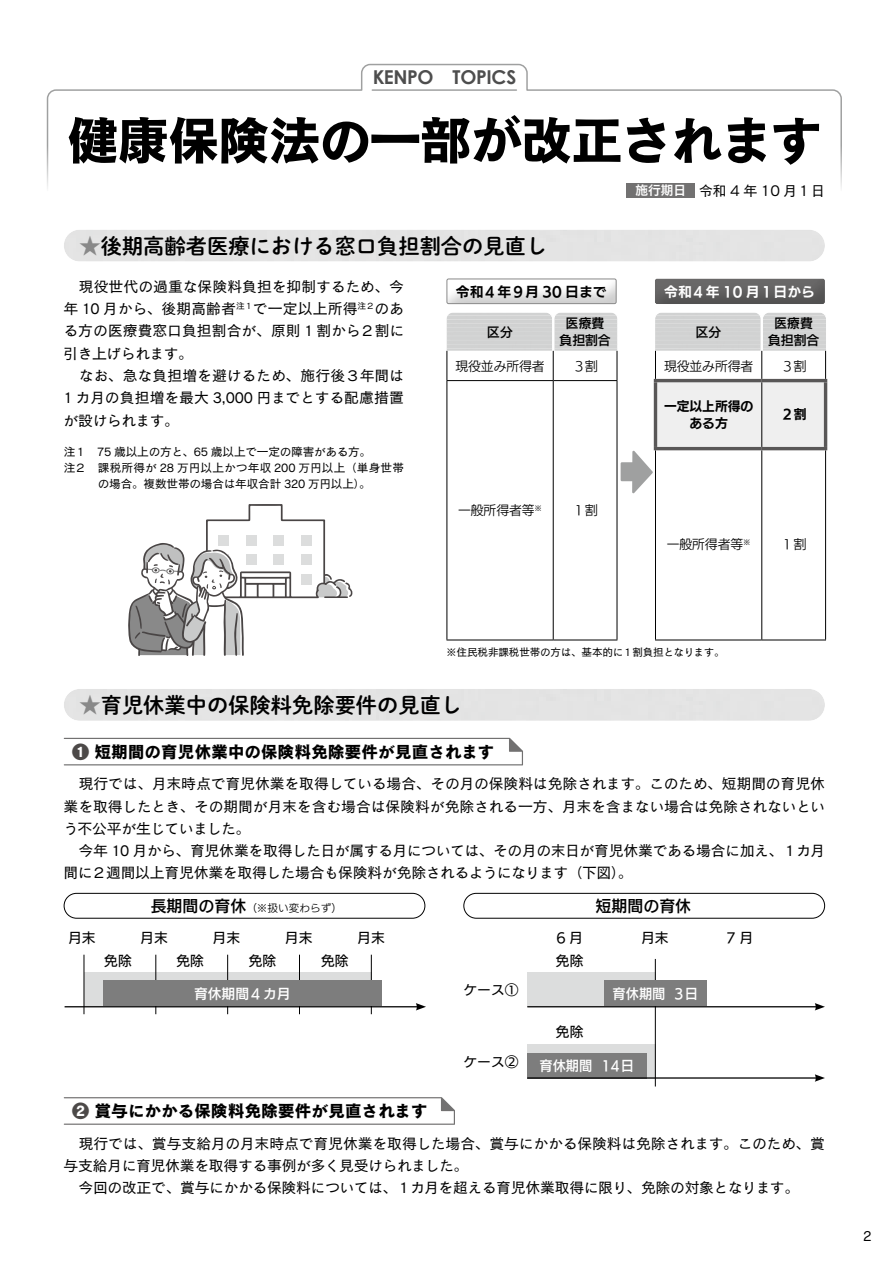
<style>
.page{position:relative;width:893px;height:1263px;background:#fff}
.page>*{position:absolute;margin:0;border:0;box-sizing:border-box;transform-origin:0 0}
.t1{font:51px "New Cezanne Pro N B";letter-spacing:-.01em;color:#000}
.t2{font:21.3px "DNP Shuei M Go Std B";color:#000}
.t3{font:700 19.2px "Century Gothic";letter-spacing:-.02em;color:#000}
.t4{font:16.95px "Cezanne Pro N B";letter-spacing:-.02em;color:#000}
.t5{font:15.9px "UD Kakugo Small Pr 6 N DB";color:#000}
.t6{font:14.85px/22.4px "Cezanne Pro N M";letter-spacing:-.02em;color:#000}
.t7{font:14.85px "Cezanne Pro N M";letter-spacing:.005em;color:#000}
.t8{font:13.8px/22.4px "UD Kakugo Small Pr 6 N M";color:#000}
.t9{font:13.8px "UD Kakugo Small Pr 6 N DB";color:#fff;scale:.96 1}
.t10{font:13.8px "UD Kakugo Small Pr 6 N B";color:#fff}
.t11{font:13.8px "UD Kakugo Small Pr 6 N B";color:#000}
.t12{font:13.8px "New Cezanne Pro N M";color:#000}
.t13{font:13.8px "UD Kakugo Small Pr 6 N DB";color:#fff}
.t14{font:13.8px "Cezanne Pro N M";color:#000}
.t15{font:12.75px "UD Kakugo Large Pr 6 N R";color:#000}
.t16{font:12.75px "UD Kakugo Large Pr 6 N DB";color:#000}
.t17{font:12.75px "UD Kakugo Large Pr 6 N B";color:#000}
.t18{font:12.75px "New Cezanne Pro N DB";color:#fff}
.t19{font:11.7px "Cezanne Pro N M";letter-spacing:-.015em;color:#000}
.t20{font:11.7px "Cezanne Pro N M";letter-spacing:.015em;color:#000}
.t21{font:10.65px "Cezanne Pro N M";letter-spacing:-.02em;color:#000}
.t22{font:10.65px "UD Kakugo Small Pr 6 N R";color:#000}
.t23{font:8.7px "Cezanne Pro N M";color:#000}
.t24{font:7.5px "UD Kakugo Large Pr 6 N R";color:#000}
.s1{color:#898989}
.s2{color:#4c4948}
</style>
<div class="page">
<svg style="left:128px;top:504px;width:225px;height:152px"></svg>
<svg style="left:46px;top:63px;width:796px;height:129px"></svg>
<div style="left:627px;top:183px;width:68px;height:15px;background:#727171"></div>
<div style="left:63px;top:687px;width:762px;height:35px;background:#e4e4e4"></div>
<div style="left:63px;top:228px;width:762px;height:35px;background:#fff;opacity:.7"></div>
<div style="left:64px;top:893px;width:361px;height:25px;border:1px solid #000;border-radius:12px"></div>
<div style="left:463px;top:893px;width:362px;height:25px;border:1px solid #000;border-radius:12px"></div>
<div style="left:84px;top:972px;width:288px;height:34px;background:#dcdddd"></div>
<hr style="left:84px;top:955px;width:1px;height:59px;background:#000">
<hr style="left:155px;top:955px;width:1px;height:59px;background:#000">
<hr style="left:227px;top:955px;width:1px;height:59px;background:#000">
<hr style="left:299px;top:955px;width:1px;height:59px;background:#000">
<hr style="left:371px;top:955px;width:1px;height:59px;background:#000">
<div style="left:103px;top:980px;width:279px;height:26px;background:#7d7d7d"></div>
<hr style="left:65px;top:1006px;width:353px;height:1px;background:#000">
<svg style="left:416px;top:1003px;width:10px;height:7px"></svg>
<div style="left:527px;top:972px;width:128px;height:34px;background:#dcdddd"></div>
<div style="left:527px;top:1044px;width:128px;height:35px;background:#dcdddd"></div>
<hr style="left:655px;top:959px;width:1px;height:127px;background:#000">
<div style="left:604px;top:980px;width:102px;height:26px;background:#7d7d7d"></div>
<div style="left:527px;top:1053px;width:119px;height:25px;background:#7d7d7d"></div>
<hr style="left:527px;top:1006px;width:290px;height:1px;background:#000">
<svg style="left:815px;top:1003px;width:10px;height:7px"></svg>
<hr style="left:527px;top:1077px;width:290px;height:2px;background:#000">
<svg style="left:815px;top:1074px;width:10px;height:8px"></svg>
<div style="left:446px;top:277px;width:181px;height:29px;background:#000;opacity:.2"></div>
<div style="left:446px;top:279px;width:171px;height:25px;border:1px solid #898989;border-radius:2px"></div>
<div style="left:654px;top:277px;width:182px;height:29px;background:#000;opacity:.2"></div>
<hr style="left:446px;top:381px;width:1px;height:258px;background:#000">
<hr style="left:553px;top:381px;width:1px;height:258px;background:#000">
<hr style="left:617px;top:381px;width:1px;height:258px;background:#000">
<hr style="left:446px;top:639px;width:107px;height:1px;background:#000">
<hr style="left:553px;top:639px;width:64px;height:1px;background:#000">
<hr style="left:655px;top:450px;width:1px;height:189px;background:#000">
<hr style="left:761px;top:450px;width:1px;height:189px;background:#000">
<hr style="left:825px;top:450px;width:1px;height:189px;background:#000">
<hr style="left:655px;top:639px;width:107px;height:1px;background:#000">
<hr style="left:762px;top:639px;width:64px;height:1px;background:#000">
<hr style="left:762px;top:379px;width:65px;height:3px;background:#595757">
<hr style="left:824px;top:382px;width:3px;height:65px;background:#595757">
<hr style="left:762px;top:447px;width:65px;height:3px;background:#595757">
<svg style="left:446px;top:313px;width:380px;height:181px"></svg>
<svg style="left:64px;top:738px;width:459px;height:27px"></svg>
<svg style="left:64px;top:1097px;width:391px;height:28px"></svg>
<p class="t3" style="left:372px;top:63px;width:63px">KENPO</p>
<h1 class="t1" style="left:67px;top:96px;width:756px">健康保険法の一部が改正されます</h1>
<p class="t12" style="left:699px;top:178px;width:127px">令和4 年 10 月１日</p>
<p class="t3" style="left:453px;top:63px;width:65px">TOPICS</p>
<p class="t18" style="left:635px;top:179px;width:53px">施行期日</p>
<h2 class="t2" style="left:80px;top:230px;width:469px"><span class="s1">★</span>後期高齢者医療における窓口負担割合の見直し</h2>
<p class="t6" style="left:64px;top:275px;width:342px;text-align:right">　現役世代の過重な保険料負担を抑制するため、今のあ</p>
<p class="t11" style="left:456px;top:284px;width:152px">令和４年９月 30 日まで</p>
<p class="t16" style="left:566px;top:316px;width:40px">医療費</p>
<p class="t16" style="left:487px;top:325px;width:27px">区分</p>
<p class="t16" style="left:560px;top:333px;width:53px">負担割合</p>
<p class="t15" style="left:572px;top:359px;width:27px">３割</p>
<p class="t7" style="left:253px;top:299px;width:115px">で一定以上所得<sup>注</sup></p>
<p class="t6" style="left:63px;top:297px;width:342px">年 10 月から、後期高齢者<sup>注<br></sup>る方の医療費窓口負担割合が、原則 1 割から２割に引き上げられます。<br>　なお、急な負担増を避けるため、施行後３年間は<br>1 カ月の負担増を最大 3,000 円までとする配慮措置が設けられます。</p>
<p class="t19" style="left:64px;top:444px;width:309px">注１　75 歳以上の方と、65 歳以上で一定の障害がある方。</p>
<p class="t20" style="left:64px;top:460px;width:342px">注２　課税所得が 28 万円以上かつ年収 200 万円以上（単身世帯</p>
<p class="t19" style="left:98px;top:476px;width:275px">の場合。複数世帯の場合は年収合計 320 万円以上。(</p>
<p class="t23" style="left:366px;top:301px;width:10px">２</p>
<p class="t23" style="left:245px;top:301px;width:10px">１</p>
<p class="t15" style="left:455px;top:359px;width:91px">現役並み所得者</p>
<p class="t15" style="left:458px;top:503px;width:78px">一般所得者等</p>
<p class="t24" style="left:535px;top:504px;width:9px">※</p>
<p class="t15" style="left:572px;top:503px;width:27px">１割</p>
<p class="t10" style="left:664px;top:284px;width:152px">令和４年 10 月１日から</p>
<p class="t16" style="left:696px;top:325px;width:27px">区分</p>
<p class="t15" style="left:664px;top:359px;width:91px">現役並み所得者</p>
<p class="t17" style="left:664px;top:399px;width:91px">一定以上所得の</p>
<p class="t17" style="left:689px;top:416px;width:40px">ある方</p>
<p class="t16" style="left:775px;top:316px;width:40px">医療費</p>
<p class="t16" style="left:768px;top:333px;width:53px">負担割合</p>
<p class="t15" style="left:781px;top:359px;width:27px">３割</p>
<p class="t17" style="left:781px;top:408px;width:27px">２割</p>
<p class="t15" style="left:667px;top:537px;width:78px">一般所得者等</p>
<p class="t24" style="left:743px;top:538px;width:9px">※</p>
<p class="t15" style="left:781px;top:537px;width:27px">１割</p>
<p class="t21" style="left:446px;top:645px;width:280px">※住民税非課税世帯の方は、基本的に１割負担となります。</p>
<h2 class="t2" style="left:80px;top:689px;width:384px"><span class="s1">★</span>育児休業中の保険料免除要件の見直し</h2>
<p class="t4" style="left:72px;top:741px;width:424px"><span class="s2">❶</span> 短期間の育児休業中の保険料免除要件が見直されます</p>
<p class="t6" style="left:63px;top:772px;width:764px">　現行では、月末時点で育児休業を取得している場合、その月の保険料は免除されます。このため、短期間の育児休業を取得したとき、その期間が月末を含む場合は保険料が免除される一方、月末を含まない場合は免除されないという不公平が生じていました。<br>　今年 10 月から、育児休業を取得した日が属する月については、その月の末日が育児休業である場合に加え、１カ月間に２週間以上育児休業を取得した場合も保険料が免除されるようになります（下図。(</p>
<p class="t8" style="left:68px;top:927px;width:29px">月末</p>
<p class="t8" style="left:104px;top:950px;width:29px">免除</p>
<p class="t5" style="left:151px;top:897px;width:97px">長期間の育休</p>
<p class="t22" style="left:246px;top:902px;width:97px">（※扱い変わらず）</p>
<p class="t8" style="left:140px;top:927px;width:29px">月末</p>
<p class="t8" style="left:213px;top:927px;width:29px">月末</p>
<p class="t8" style="left:285px;top:927px;width:29px">月末</p>
<p class="t8" style="left:176px;top:950px;width:29px">免除</p>
<p class="t8" style="left:249px;top:950px;width:29px">免除</p>
<p class="t13" style="left:194px;top:986px;width:98px">育休期間４カ月</p>
<p class="t8" style="left:321px;top:950px;width:29px">免除</p>
<p class="t8" style="left:357px;top:927px;width:29px">月末</p>
<p class="t8" style="left:463px;top:979px;width:57px">ケース1</p>
<p class="t8" style="left:463px;top:1051px;width:57px">ケース2</p>
<p class="t8" style="left:556px;top:927px;width:29px">6月免除</p>
<p class="t8" style="left:556px;top:1021px;width:29px">免除</p>
<p class="t5" style="left:596px;top:897px;width:97px">短期間の育休</p>
<p class="t8" style="left:641px;top:927px;width:29px">月末</p>
<p class="t9" style="left:612px;top:986px;width:57px">育休期間</p>
<p class="t9" style="left:674px;top:986px;width:26px">3日</p>
<p class="t9" style="left:539px;top:1058px;width:57px">育休期間</p>
<p class="t9" style="left:601px;top:1058px;width:36px">14日</p>
<p class="t8" style="left:727px;top:927px;width:28px">7月</p>
<p class="t4" style="left:72px;top:1100px;width:357px"><span class="s2">❷</span> 賞与にかかる保険料免除要件が見直されます</p>
<p class="t6" style="left:64px;top:1131px;width:763px">　現行では、賞与支給月の月末時点で育児休業を取得した場合、賞与にかかる保険料は免除されます。このため、賞与支給月に育児休業を取得する事例が多く見受けられました。<br>　今回の改正で、賞与にかかる保険料については、１カ月を超える育児休業取得に限り、免除の対象となります。</p>
<p class="t14" style="left:863px;top:1227px;width:10px">2</p>
</div>
